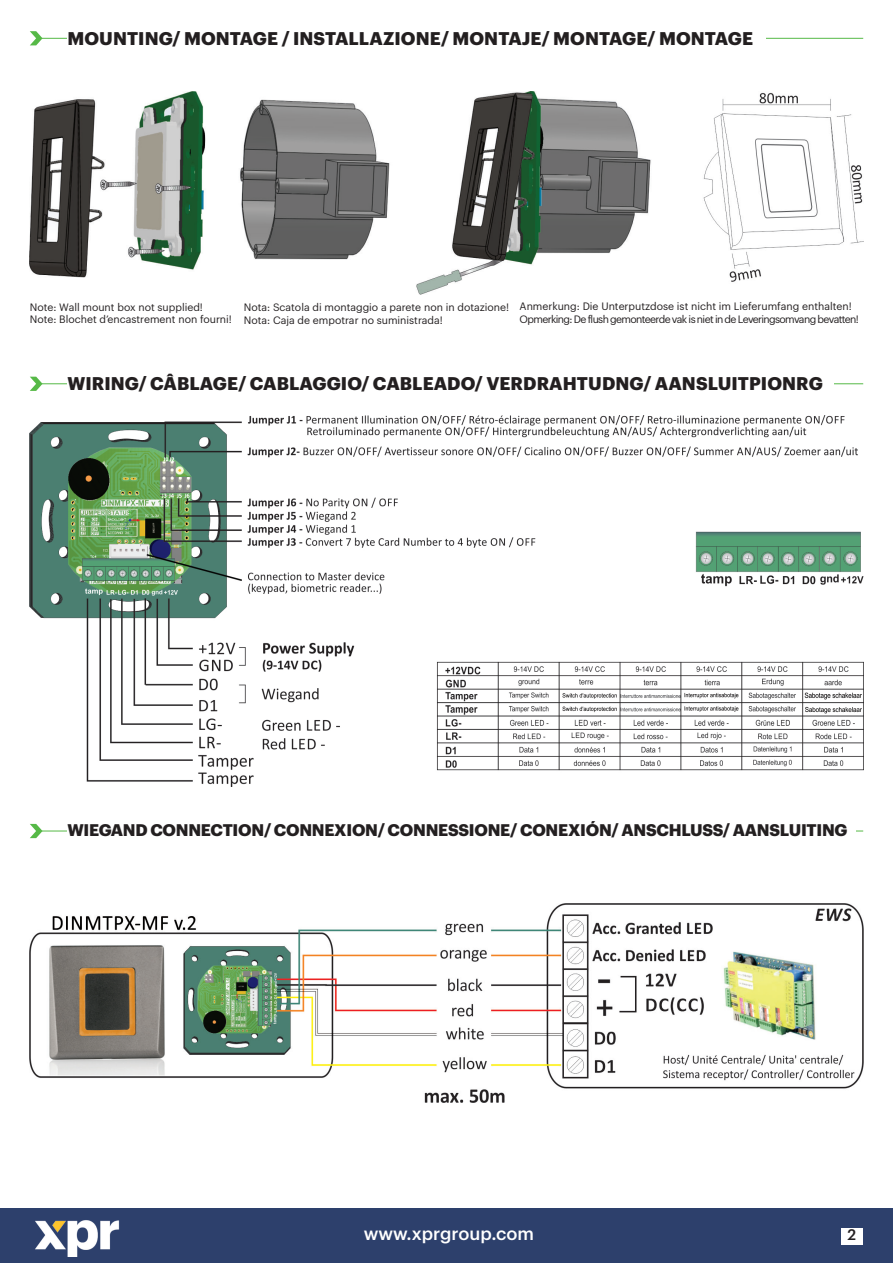
<style>
.page{position:relative;width:893px;height:1263px;background:#fff}
.page>*{position:absolute;margin:0;border:0;box-sizing:border-box;transform-origin:0 0}
.megunaslov{font:700 18px "Graphik";letter-spacing:.005em;color:#231f20}
.t1{font:500 18px "Graphik";color:#fff}
.megunaslov-2{font:700 16.5px "Graphik";letter-spacing:-.015em;color:#231f20}
.t2{font:500 15px "Graphik";color:#231f20}
.body{font:10.5px "Graphik";color:#231f20}
.body-2{font:10.5px "Graphik";letter-spacing:-.06em;color:#231f20}
</style>
<div class="page">
<div style="left:0;top:1209px;width:893px;height:54px;background:#2d406c"></div>
<img style="left:35px;top:1220px;width:85px;height:36px">
<div style="left:841px;top:1228px;width:21px;height:16px;background:#fff"></div>
<svg style="left:30px;top:377px;width:13px;height:14px"></svg>
<svg style="left:30px;top:824px;width:13px;height:14px"></svg>
<hr style="left:41px;top:383px;width:822px;height:1px;background:#56b947">
<hr style="left:41px;top:831px;width:822px;height:1px;background:#56b947">
<div style="left:67px;top:375px;width:766px;height:24px;background:#fff"></div>
<div style="left:67px;top:822px;width:788px;height:24px;background:#fff"></div>
<img style="left:30px;top:415px;width:833px;height:372px">
<svg style="left:30px;top:31px;width:13px;height:14px"></svg>
<hr style="left:41px;top:38px;width:822px;height:1px;background:#56b947">
<div style="left:67px;top:30px;width:698px;height:24px;background:#fff"></div>
<img style="left:30px;top:92px;width:833px;height:202px">
<img style="left:30px;top:904px;width:833px;height:198px">
<p class="megunaslov" style="left:67px;top:24px;width:687px">MOUNTING/ MONTAGE / INSTALLAZIONE/ MONTAJE/ MONTAGE/ MONTAGE</p>
<p class="body" style="left:30px;top:299px;width:175px">Note: Wall mount box not supplied!</p>
<p class="body" style="left:30px;top:311px;width:204px">Note: Blochet d’encastrement non fourni!</p>
<p class="body" style="left:244px;top:299px;width:267px">Nota: Scatola di montaggio a parete non in dotazione!</p>
<p class="body" style="left:244px;top:312px;width:201px">Nota: Caja de empotrar no suministrada!</p>
<p class="body" style="left:520px;top:298px;width:334px">Anmerkung: Die Unterputzdose ist nicht im Lieferumfang enthalten!</p>
<p class="body-2" style="left:520px;top:311px;width:341px">Opmerking: De flush gemonteerde vak is niet in de Leveringsomvang bevatten!</p>
<p class="megunaslov" style="left:67px;top:370px;width:757px">WIRING/ CÂBLAGE/ CABLAGGIO/ CABLEADO/ VERDRAHTUDNG/ AANSLUITPIONRG</p>
<p class="megunaslov-2" style="left:67px;top:817px;width:782px">WIEGAND CONNECTION/ CONNEXION/ CONNESSIONE/ CONEXIÓN/ ANSCHLUSS/ AANSLUITING</p>
<h1 class="t1" style="left:364px;top:1220px;width:172px">www.xprgroup.com</h1>
<p class="t2" style="left:847px;top:1223px;width:10px">2</p>
</div>
